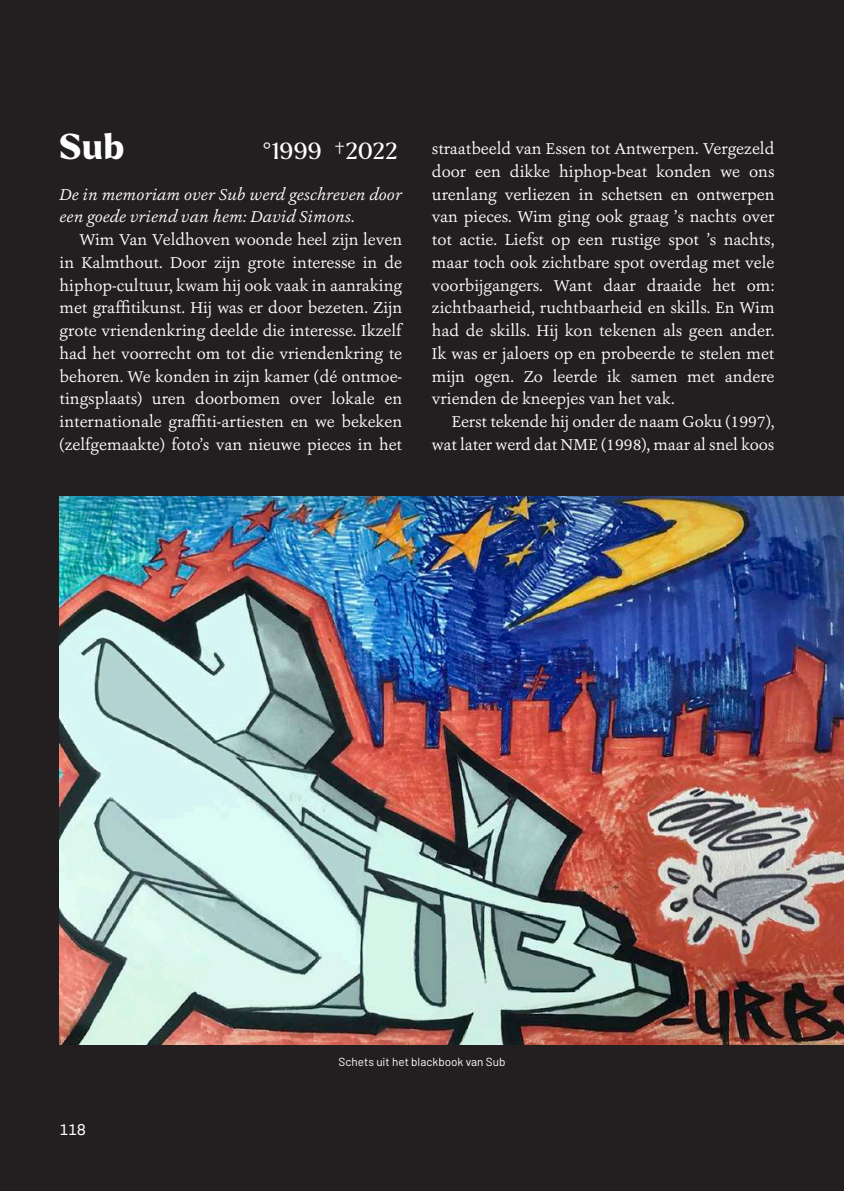
<style>
.page{position:relative;width:844px;height:1191px;background:#fff}
.page>*{position:absolute;margin:0;border:0;box-sizing:border-box;transform-origin:0 0}
.t1{font:800 35px "Larken";color:#fff}
.t2{font:22.75px "Larken";letter-spacing:.02em;color:#fff}
.t3{font:16.45px/22.8px "Ashbury";color:#fff;text-align:justify}
.t4{font:italic 16.45px/22.8px "Ashbury";color:#fff}
.t5{font:15.4px "Archivo";color:#fff}
.t6{font:11.72px "Barlow";color:#fff}
.s1{font-size:26.25px}
</style>
<div class="page">
<div style="left:0;top:0;width:843px;height:1191px;background:#231f20"></div>
<img style="left:60px;top:496px;width:783px;height:548px">
<h1 class="t1" style="left:60px;top:123px;width:66px">Sub</h1>
<h2 class="t2" style="left:263px;top:136px;width:136px">°1999 <span class="s1">†</span>2022</h2>
<p class="t4" style="left:60px;top:182px;width:344px">De in memoriam over Sub werd geschreven door een goede vriend van hem: David Simons.</p>
<p class="t3" style="left:60px;top:228px;width:344px;text-indent:20px">Wim Van Veldhoven woonde heel zijn leven in Kalmthout. Door zijn grote interesse in de hiphop-cultuur, kwam hij ook vaak in aanraking met graffitikunst. Hij was er door bezeten. Zijn grote vriendenkring deelde die interesse. Ikzelf had het voorrecht om tot die vriendenkring te behoren. We konden in zijn kamer (dé ontmoe&shy;tingsplaats) uren doorbomen over lokale en internationale graffiti-artiesten en we bekeken (zelfgemaakte) foto’s van nieuwe pieces in het</p>
<p class="t3" style="left:432px;top:137px;width:344px">straatbeeld van Essen tot Antwerpen. Vergezeld door een dikke hiphop-beat konden we ons urenlang verliezen in schetsen en ontwerpen van pieces. Wim ging ook graag ’s nachts over tot actie. Liefst op een rustige spot ’s nachts, maar toch ook zichtbare spot overdag met vele voorbijgangers. Want daar draaide het om: zichtbaarheid, ruchtbaarheid en skills. En Wim had de skills. Hij kon tekenen als geen ander.<br>Ik was er jaloers op en probeerde te stelen met mijn ogen. Zo leerde ik samen met andere vrienden de kneepjes van het vak.</p>
<p class="t3" style="left:432px;top:410px;width:344px;text-align:right">Eerst tekende hij onder de naam Goku (1997), wat later werd dat NME (1998), maar al snel koos</p>
<p class="t5" style="left:60px;top:1118px;width:28px">118</p>
<p class="t6" style="left:338px;top:1054px;width:168px">Schets uit het blackbook van Sub</p>
</div>
